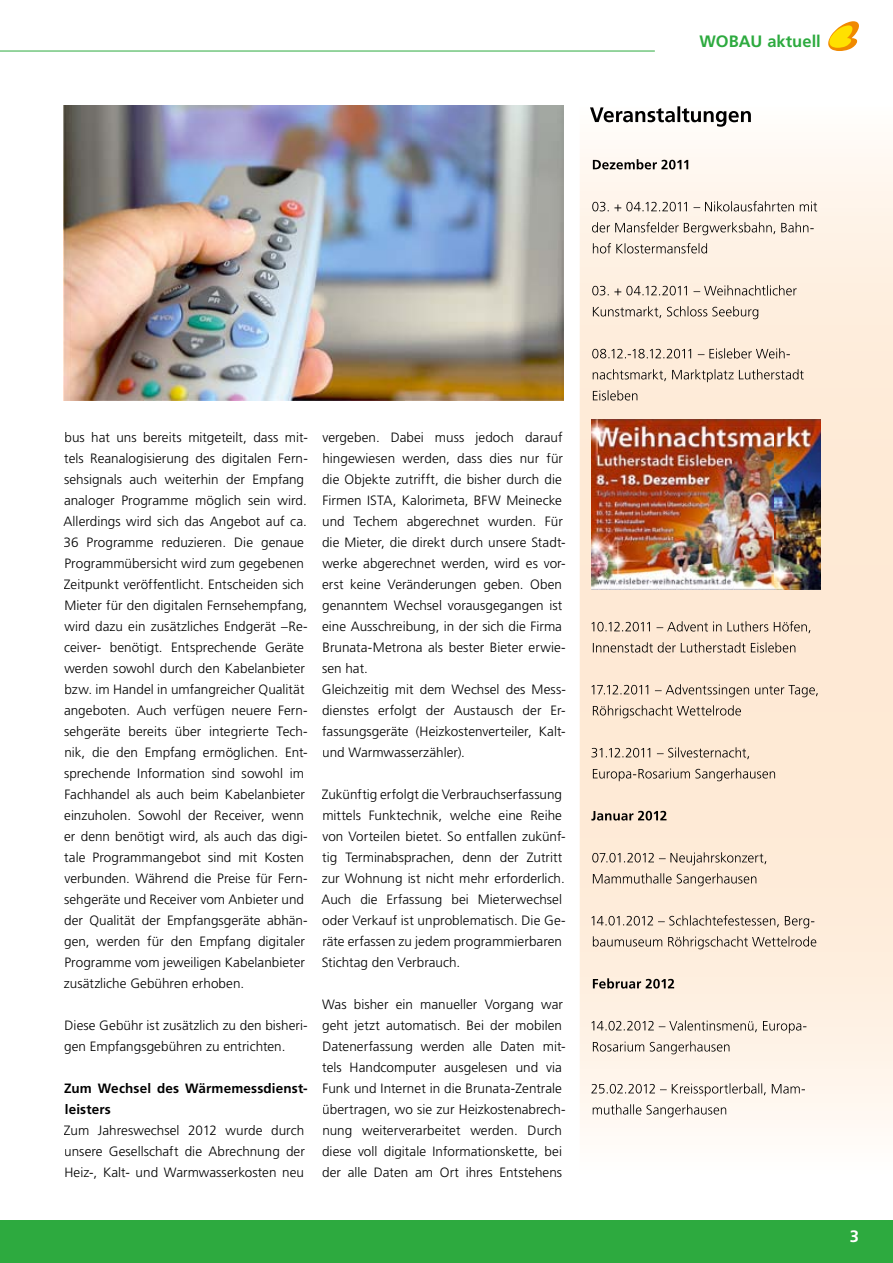
<style>
.page{position:relative;width:893px;height:1263px;background:#fff}
.page>*{position:absolute;margin:0;border:0;box-sizing:border-box;transform-origin:0 0}
.t1{font:700 16.5px "Frutiger 65";color:#2daa3f}
.t2{font:700 16.5px "Frutiger 65";color:#fff}
.t3{font:300 13.5px/21px "Frutiger LT Std";color:#000}
.t4{font:700 13.5px/21px "Frutiger 65";letter-spacing:.01em;color:#000}
</style>
<div class="page">
<svg style="left:828px;top:21px;width:31px;height:30px"></svg>
<hr style="left:0;top:51px;width:655px;height:1px;background:#2daa3f">
<div style="left:1px;top:1220px;width:892px;height:43px;background:#2daa3f"></div>
<svg style="left:580px;top:149px;width:313px;height:979px"></svg>
<img style="left:590px;top:106px;width:161px;height:21px">
<img style="left:593px;top:159px;width:95px;height:10px">
<img style="left:592px;top:201px;width:225px;height:10px">
<img style="left:592px;top:222px;width:222px;height:13px">
<img style="left:593px;top:243px;width:114px;height:10px">
<img style="left:592px;top:285px;width:205px;height:10px">
<img style="left:593px;top:306px;width:165px;height:13px">
<img style="left:592px;top:348px;width:198px;height:10px">
<img style="left:593px;top:369px;width:211px;height:13px">
<img style="left:593px;top:390px;width:44px;height:10px">
<img style="left:591px;top:419px;width:230px;height:170px">
<img style="left:591px;top:621px;width:220px;height:12px">
<img style="left:593px;top:642px;width:202px;height:10px">
<img style="left:591px;top:684px;width:228px;height:13px">
<img style="left:593px;top:705px;width:148px;height:13px">
<img style="left:591px;top:747px;width:159px;height:12px">
<img style="left:593px;top:768px;width:182px;height:13px">
<img style="left:591px;top:811px;width:75px;height:9px">
<img style="left:592px;top:852px;width:175px;height:13px">
<img style="left:593px;top:873px;width:163px;height:13px">
<img style="left:591px;top:915px;width:223px;height:13px">
<img style="left:593px;top:936px;width:223px;height:13px">
<img style="left:593px;top:978px;width:81px;height:10px">
<img style="left:591px;top:1020px;width:215px;height:13px">
<img style="left:593px;top:1041px;width:136px;height:13px">
<img style="left:591px;top:1083px;width:214px;height:13px">
<img style="left:593px;top:1104px;width:133px;height:13px">
<img style="left:63px;top:106px;width:500px;height:294px">
<p class="t1" style="left:699px;top:32px;width:123px">WOBAU aktuell</p>
<p class="t3" style="left:63px;top:427px;width:246px">bus hat uns bereits mitgeteilt, dass mit&shy;tels Reanalogisierung des digitalen Fern&shy;sehsignals auch weiterhin der Empfang analoger Programme möglich sein wird.<br>Allerdings wird sich das Angebot auf ca.<br>36 Programme reduzieren. Die genaue Programmübersicht wird zum gegebenen Zeitpunkt veröffentlicht. Entscheiden sich Mieter für den digitalen Fernsehempfang, wird dazu ein zusätzliches Endgerät –Re&shy;ceiver- benötigt. Entsprechende Geräte werden sowohl durch den Kabelanbieter bzw. im Handel in umfangreicher Qualität angeboten. Auch verfügen neuere Fern&shy;sehgeräte bereits über integrierte Tech&shy;nik, die den Empfang ermöglichen. Ent&shy;sprechende Information sind sowohl im Fachhandel als auch beim Kabelanbieter einzuholen. Sowohl der Receiver, wenn er denn benötigt wird, als auch das digi&shy;tale Programmangebot sind mit Kosten verbunden. Während die Preise für Fern&shy;sehgeräte und Receiver vom Anbieter und der Qualität der Empfangsgeräte abhän&shy;gen, werden für den Empfang digitaler Programme vom jeweiligen Kabelanbieter zusätzliche Gebühren erhoben.</p>
<p class="t3" style="left:64px;top:1015px;width:245px">Diese Gebühr ist zusätzlich zu den bisheri&shy;gen Empfangsgebühren zu entrichten.</p>
<p class="t4" style="left:64px;top:1078px;width:245px">Zum Wechsel des Wärmemessdienst&shy;leisters</p>
<p class="t3" style="left:64px;top:1120px;width:243px;text-align:justify">Zum Jahreswechsel 2012 wurde durch unsere Gesellschaft die Abrechnung der Heiz-, Kalt- und Warmwasserkosten neu</p>
<p class="t3" style="left:322px;top:427px;width:245px">vergeben. Dabei muss jedoch darauf hingewiesen werden, dass dies nur für die Objekte zutrifft, die bisher durch die Firmen ISTA, Kalorimeta, BFW Meinecke und Techem abgerechnet wurden. Für die Mieter, die direkt durch unsere Stadt&shy;werke abgerechnet werden, wird es vor&shy;erst keine Veränderungen geben. Oben genanntem Wechsel vorausgegangen ist eine Ausschreibung, in der sich die Firma Brunata-Metrona als bester Bieter erwie&shy;sen hat.<br>Gleichzeitig mit dem Wechsel des Mess&shy;dienstes erfolgt der Austausch der Er&shy;fassungsgeräte (Heizkostenverteiler, Kalt&shy;und Warmwasserzähler).</p>
<p class="t3" style="left:321px;top:784px;width:246px">Zukünftig erfolgt die Verbrauchserfassung mittels Funktechnik, welche eine Reihe von Vorteilen bietet. So entfallen zukünf&shy;tig Terminabsprachen, denn der Zutritt zur Wohnung ist nicht mehr erforderlich.<br>Auch die Erfassung bei Mieterwechsel oder Verkauf ist unproblematisch. Die Ge&shy;räte erfassen zu jedem programmierbaren Stichtag den Verbrauch.</p>
<p class="t3" style="left:322px;top:994px;width:245px">Was bisher ein manueller Vorgang war geht jetzt automatisch. Bei der mobilen Datenerfassung werden alle Daten mit&shy;tels Handcomputer ausgelesen und via Funk und Internet in die Brunata-Zentrale übertragen, wo sie zur Heizkostenabrech&shy;nung weiterverarbeitet werden. Durch diese voll digitale Informationskette, bei der alle Daten am Ort ihres Entstehens</p>
<p class="t2" style="left:850px;top:1226px;width:11px">3</p>
</div>
